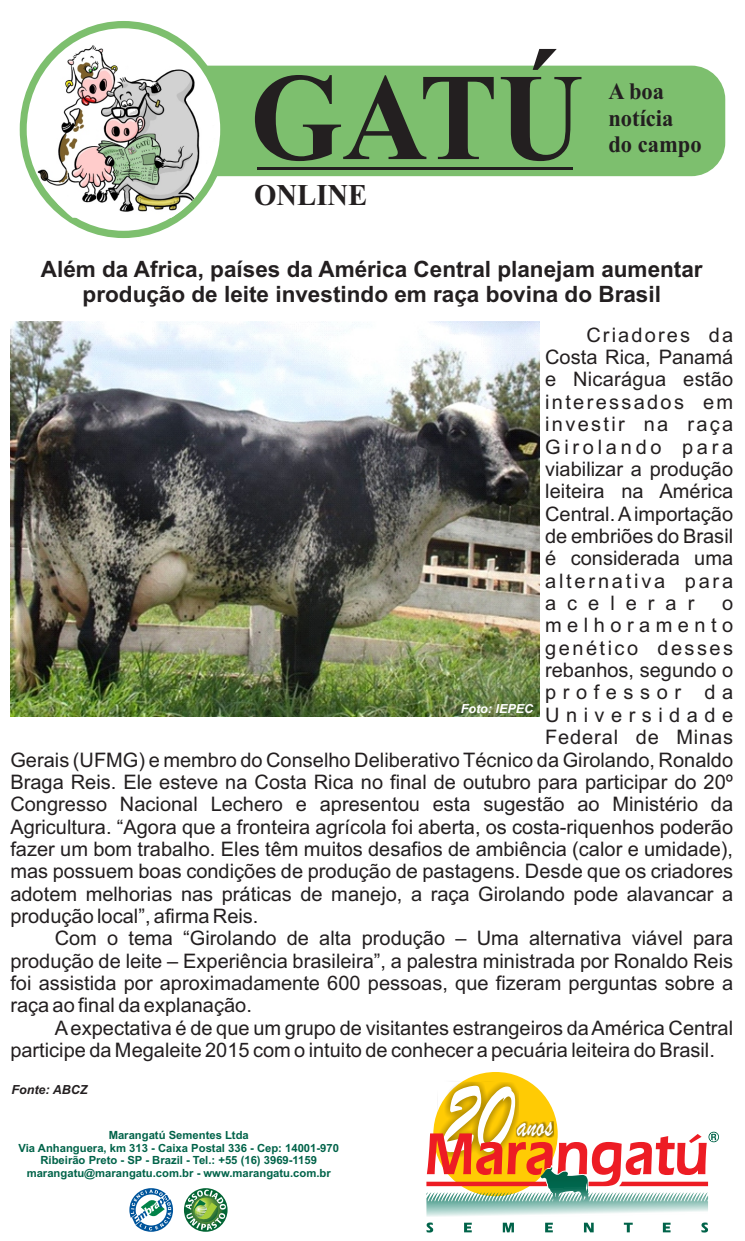
<style>
.page{position:relative;width:745px;height:1241px;background:#fff}
.page>*{position:absolute;margin:0;border:0;box-sizing:border-box;transform-origin:0 0}
.t1{font:700 123.88px "Times New Roman";color:#231f20;scale:.95 1}
.t2{font:107.75px "Brush Script";color:#fff;scale:.74 1}
.t3{font:35px "Brush Script";color:#fff;scale:.74 1}
.t4{font:700 30.12px "Times New Roman";color:#231f20;scale:.95 1}
.t5{font:700 23.62px/26.1px "Times New Roman";color:#231f20;scale:.95 1}
.t6{font:700 22.5px/25.1px "Arial";color:#231f20;text-align:center}
.t7{font:20px/22.4px "Arial";color:#231f20;text-align:justify}
.t8{font:20px "Arial";letter-spacing:.125em;color:#231f20}
.t9{font:20px "Arial";letter-spacing:.045em;color:#231f20}
.t10{font:20px "Arial";letter-spacing:.275em;color:#231f20}
.t11{font:20px "Arial";letter-spacing:.325em;color:#231f20}
.t12{font:20px "Arial";letter-spacing:.33em;color:#231f20}
.t13{font:italic 700 12.5px "Arial";color:#231f20}
.t14{font:italic 700 12.5px "Arial";color:#fff}
.t15{font:700 11.25px/12.6px "Arial";color:#006349;text-align:center}
</style>
<div class="page">
<div style="left:160px;top:66px;width:564px;height:110px;background:#7dbf6e;border-radius:34px"></div>
<hr style="left:257px;top:166px;width:316px;height:3px;background:#231f20">
<div style="left:20px;top:21px;width:207px;height:217px;background:#7dbf6e;border-radius:50%"></div>
<div style="left:27px;top:28px;width:193px;height:203px;background:#fff;border-radius:50%"></div>
<img style="left:32px;top:41px;width:183px;height:177px">
<svg style="left:129px;top:1188px;width:44px;height:43px"></svg>
<svg style="left:184px;top:1187px;width:43px;height:44px"></svg>
<svg style="left:185px;top:1189px;width:41px;height:40px"></svg>
<svg style="left:433px;top:1071px;width:124px;height:124px"></svg>
<svg style="left:426px;top:1080px;width:292px;height:136px"></svg>
<svg style="left:426px;top:1222px;width:281px;height:10px"></svg>
<img style="left:11px;top:321px;width:527px;height:395px">
<h1 class="t1" style="left:250px;top:75px;width:352px">GATÚ</h1>
<h3 class="t4" style="left:254px;top:184px;width:121px">ONLINE</h3>
<p class="t5" style="left:608px;top:81px;width:100px">A boa notícia do campo</p>
<p class="t6" style="left:41px;top:258px;width:663px">Além da Africa, países da América Central planejam aumentar produção de leite investindo em raça bovina do Brasil</p>
<p class="t7" style="left:545px;top:325px;width:189px;text-indent:41px">Criadores da Costa Rica, Panamá e Nicarágua estão interessados em investir na raça Girolando para viabilizar a produção leiteira na América Central. Aimportação de embriões do Brasil é considerada uma alternativa para acelerar</p>
<p class="t7" style="left:721px;top:593px;width:13px">o</p>
<p class="t10" style="left:545px;top:617px;width:189px">melhoramento</p>
<p class="t8" style="left:545px;top:640px;width:189px">genético desses</p>
<p class="t7" style="left:544px;top:660px;width:189px">rebanhos, segundo o</p>
<p class="t12" style="left:544px;top:684px;width:189px">professor da</p>
<p class="t11" style="left:544px;top:707px;width:189px">Universidade</p>
<p class="t9" style="left:544px;top:729px;width:189px">Federal de Minas</p>
<p class="t7" style="left:10px;top:750px;width:723px">Gerais (UFMG) e membro do Conselho Deliberativo Técnico da Girolando, Ronaldo</p>
<p class="t7" style="left:10px;top:772px;width:723px">Braga Reis. Ele esteve na Costa Rica no final de outubro para participar do 20º</p>
<p class="t7" style="left:10px;top:794px;width:723px">Congresso Nacional Lechero e apresentou esta sugestão ao Ministério da</p>
<p class="t7" style="left:10px;top:817px;width:723px">Agricultura. “Agora que a fronteira agrícola foi aberta, os costa-riquenhos poderão</p>
<p class="t7" style="left:10px;top:839px;width:723px">fazer um bom trabalho. Eles têm muitos desafios de ambiência (calor e umidade),</p>
<p class="t7" style="left:10px;top:861px;width:723px">mas possuem boas condições de produção de pastagens. Desde que os criadores</p>
<p class="t7" style="left:10px;top:884px;width:723px">adotem melhorias nas práticas de manejo, a raça Girolando pode alavancar a</p>
<p class="t7" style="left:10px;top:906px;width:249px">produção local”, afirma Reis.</p>
<p class="t7" style="left:55px;top:928px;width:679px">Com o tema “Girolando de alta produção – Uma alternativa viável para</p>
<p class="t7" style="left:10px;top:951px;width:723px">produção de leite – Experiência brasileira”, a palestra ministrada por Ronaldo Reis</p>
<p class="t7" style="left:10px;top:973px;width:723px">foi assistida por aproximadamente 600 pessoas, que fizeram perguntas sobre a</p>
<p class="t7" style="left:10px;top:995px;width:243px">raça ao final da explanação.</p>
<p class="t7" style="left:55px;top:1018px;width:679px">Aexpectativa é de que um grupo de visitantes estrangeiros da América Central</p>
<p class="t7" style="left:10px;top:1040px;width:705px">participe da Megaleite 2015 com o intuito de conhecer a pecuária leiteira do Brasil.</p>
<p class="t14" style="left:460px;top:703px;width:74px">Foto: IEPEC</p>
<p class="t13" style="left:12px;top:1084px;width:77px">Fonte: ABCZ</p>
<p class="t15" style="left:18px;top:1129px;width:322px">Marangatú Sementes Ltda<br>Via Anhanguera, km 313 - Caixa Postal 336 - Cep: 14001-970<br>Ribeirão Preto - SP - Brazil - Tel.: +55 (16) 3969-1159 marangatu@marangatu.com.br - www.marangatu.com.br</p>
<h2 class="t2" style="left:442px;top:1087px;width:95px">20</h2>
<h3 class="t3" style="left:516px;top:1114px;width:50px">anos</h3>
</div>
